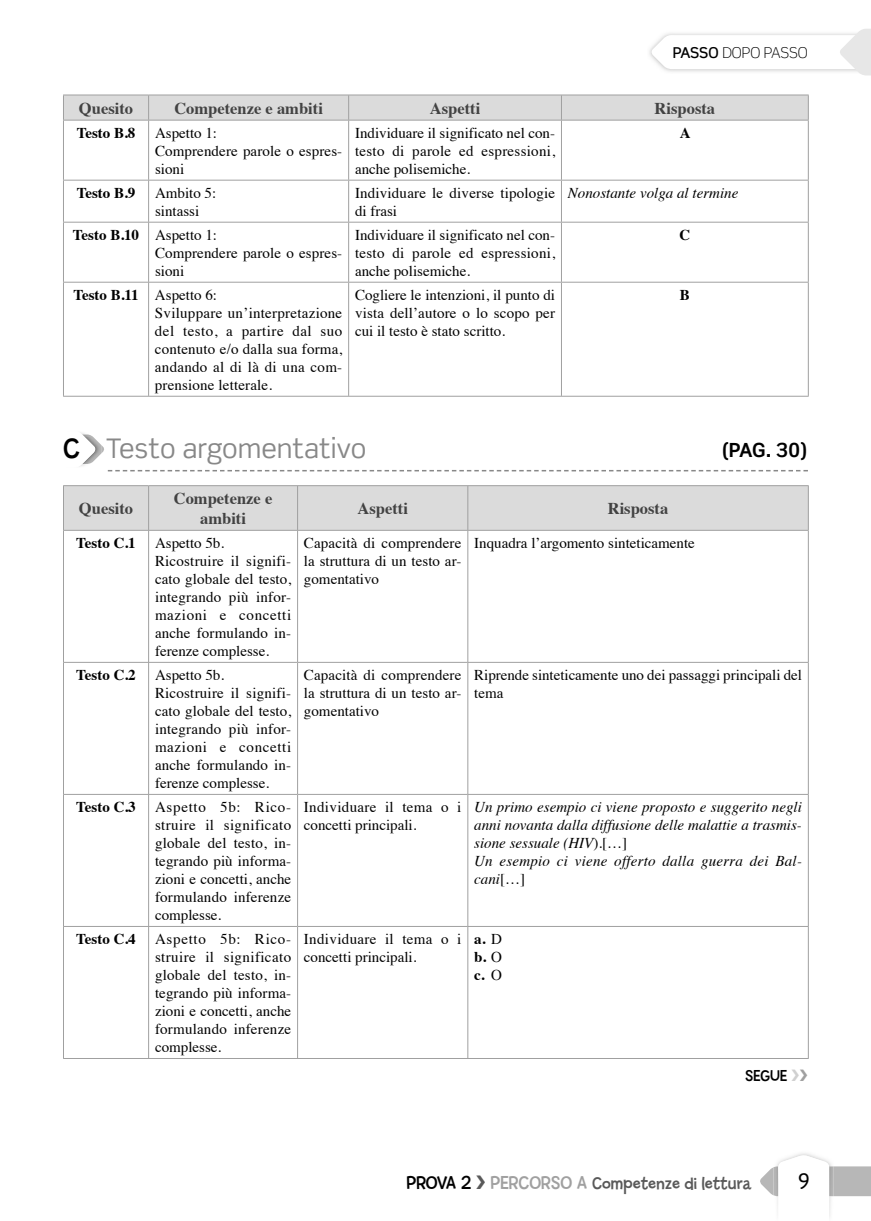
<style>
.page{position:relative;width:871px;height:1221px;background:#fff}
.page>*{position:absolute;margin:0;border:0;box-sizing:border-box;transform-origin:0 0}
.t1{font:30px "Billy";color:#000}
.t2{font:27px "Scene Std";color:#888}
.t3{font:22.5px "Asap";color:#000}
.t4{font:700 19.5px "Scene Std";color:#000}
.t5{font:18px "Billy";color:#595959}
.t6{font:700 16.5px/19.5px "Times";color:#424242;text-align:center}
.t7{font:16.5px "Billy";color:#000}
.t8{font:15px/18px "Times";letter-spacing:.005em;color:#000}
.t9{font:italic 15px/18px "Times";color:#000}
.t10{font:700 15px/18px "Times";color:#000;text-align:justify}
.t11{font:300 15px "Scene Std";color:#000}
.s1{font-weight:500}
.s2{font-weight:700}
.s3{font-style:normal}
.s4{font-weight:400}
.s5{color:#d0d0d0}
.s6{color:#a0a0a0}
.s7{font-size:19.5px;color:#000}
.s8{font-size:19.5px;color:#a0a0a0}
</style>
<div class="page">
<svg style="left:649px;top:29px;width:221px;height:46px"></svg>
<svg style="left:760px;top:1154px;width:110px;height:63px"></svg>
<hr style="left:148px;top:120px;width:1px;height:60px;background:#a0a0a0">
<hr style="left:348px;top:120px;width:1px;height:60px;background:#a0a0a0">
<hr style="left:561px;top:120px;width:1px;height:60px;background:#a0a0a0">
<hr style="left:63px;top:180px;width:285px;height:1px;background:#a0a0a0">
<hr style="left:148px;top:180px;width:1px;height:42px;background:#a0a0a0">
<hr style="left:348px;top:180px;width:213px;height:1px;background:#a0a0a0">
<hr style="left:348px;top:180px;width:1px;height:42px;background:#a0a0a0">
<hr style="left:561px;top:180px;width:247px;height:1px;background:#a0a0a0">
<hr style="left:561px;top:180px;width:1px;height:42px;background:#a0a0a0">
<hr style="left:63px;top:222px;width:285px;height:1px;background:#a0a0a0">
<hr style="left:148px;top:222px;width:1px;height:60px;background:#a0a0a0">
<hr style="left:348px;top:222px;width:213px;height:1px;background:#a0a0a0">
<hr style="left:348px;top:222px;width:1px;height:60px;background:#a0a0a0">
<hr style="left:561px;top:222px;width:247px;height:1px;background:#a0a0a0">
<hr style="left:561px;top:222px;width:1px;height:60px;background:#a0a0a0">
<hr style="left:63px;top:282px;width:285px;height:1px;background:#a0a0a0">
<hr style="left:148px;top:282px;width:1px;height:114px;background:#a0a0a0">
<hr style="left:348px;top:282px;width:213px;height:1px;background:#a0a0a0">
<hr style="left:348px;top:282px;width:1px;height:114px;background:#a0a0a0">
<hr style="left:561px;top:282px;width:247px;height:1px;background:#a0a0a0">
<hr style="left:561px;top:282px;width:1px;height:114px;background:#a0a0a0">
<hr style="left:63px;top:120px;width:1px;height:60px;background:#a0a0a0">
<hr style="left:807px;top:120px;width:1px;height:60px;background:#a0a0a0">
<hr style="left:63px;top:180px;width:1px;height:42px;background:#a0a0a0">
<hr style="left:807px;top:180px;width:1px;height:42px;background:#a0a0a0">
<hr style="left:63px;top:222px;width:1px;height:60px;background:#a0a0a0">
<hr style="left:807px;top:222px;width:1px;height:60px;background:#a0a0a0">
<hr style="left:63px;top:282px;width:1px;height:114px;background:#a0a0a0">
<hr style="left:807px;top:282px;width:1px;height:114px;background:#a0a0a0">
<hr style="left:63px;top:396px;width:745px;height:1px;background:#a0a0a0">
<svg style="left:63px;top:95px;width:745px;height:25px;background:#d8d8d8"></svg>
<hr style="left:63px;top:120px;width:745px;height:1px;background:#a0a0a0">
<div style="left:64px;top:486px;width:743px;height:44px;background:#dbdbdb"></div>
<hr style="left:148px;top:486px;width:1px;height:44px;background:#a0a0a0">
<hr style="left:297px;top:486px;width:1px;height:44px;background:#a0a0a0">
<hr style="left:467px;top:486px;width:1px;height:44px;background:#a0a0a0">
<hr style="left:148px;top:531px;width:1px;height:131px;background:#a0a0a0">
<hr style="left:297px;top:531px;width:1px;height:131px;background:#a0a0a0">
<hr style="left:467px;top:531px;width:1px;height:131px;background:#a0a0a0">
<hr style="left:63px;top:662px;width:234px;height:1px;background:#a0a0a0">
<hr style="left:148px;top:663px;width:1px;height:131px;background:#a0a0a0">
<hr style="left:297px;top:662px;width:170px;height:1px;background:#a0a0a0">
<hr style="left:297px;top:663px;width:1px;height:131px;background:#a0a0a0">
<hr style="left:467px;top:662px;width:341px;height:1px;background:#a0a0a0">
<hr style="left:467px;top:663px;width:1px;height:131px;background:#a0a0a0">
<hr style="left:63px;top:794px;width:234px;height:1px;background:#a0a0a0">
<hr style="left:148px;top:795px;width:1px;height:131px;background:#a0a0a0">
<hr style="left:297px;top:794px;width:170px;height:1px;background:#a0a0a0">
<hr style="left:297px;top:795px;width:1px;height:131px;background:#a0a0a0">
<hr style="left:467px;top:794px;width:341px;height:1px;background:#a0a0a0">
<hr style="left:467px;top:795px;width:1px;height:131px;background:#a0a0a0">
<hr style="left:63px;top:926px;width:234px;height:1px;background:#a0a0a0">
<hr style="left:148px;top:927px;width:1px;height:131px;background:#a0a0a0">
<hr style="left:297px;top:926px;width:170px;height:1px;background:#a0a0a0">
<hr style="left:297px;top:927px;width:1px;height:131px;background:#a0a0a0">
<hr style="left:467px;top:926px;width:341px;height:1px;background:#a0a0a0">
<hr style="left:467px;top:927px;width:1px;height:131px;background:#a0a0a0">
<hr style="left:63px;top:1058px;width:745px;height:1px;background:#a0a0a0">
<hr style="left:63px;top:531px;width:1px;height:131px;background:#a0a0a0">
<hr style="left:807px;top:531px;width:1px;height:131px;background:#a0a0a0">
<hr style="left:63px;top:663px;width:1px;height:131px;background:#a0a0a0">
<hr style="left:807px;top:663px;width:1px;height:131px;background:#a0a0a0">
<hr style="left:63px;top:795px;width:1px;height:131px;background:#a0a0a0">
<hr style="left:807px;top:795px;width:1px;height:131px;background:#a0a0a0">
<hr style="left:63px;top:927px;width:1px;height:131px;background:#a0a0a0">
<hr style="left:807px;top:927px;width:1px;height:131px;background:#a0a0a0">
<hr style="left:63px;top:485px;width:85px;height:1px;background:#a0a0a0">
<hr style="left:63px;top:486px;width:1px;height:44px;background:#a0a0a0">
<hr style="left:148px;top:485px;width:660px;height:1px;background:#a0a0a0">
<hr style="left:807px;top:486px;width:1px;height:44px;background:#a0a0a0">
<hr style="left:63px;top:530px;width:745px;height:1px;background:#a0a0a0">
<svg style="left:79px;top:432px;width:728px;height:39px"></svg>
<p class="t11" style="left:672px;top:46px;width:136px"><span class="s1">PASSO</span> DOPO PASSO</p>
<p class="t6" style="left:79px;top:100px;width:56px">Quesito</p>
<p class="t6" style="left:174px;top:100px;width:150px">Competenze e ambiti</p>
<p class="t6" style="left:429px;top:100px;width:52px">Aspetti</p>
<p class="t6" style="left:654px;top:100px;width:62px">Risposta</p>
<p class="t10" style="left:77px;top:125px;width:60px">Testo B.8</p>
<p class="t8" style="left:155px;top:125px;width:189px">Aspetto 1:<br>Comprendere parole o espres&shy;sioni</p>
<p class="t8" style="left:355px;top:125px;width:201px;text-align:justify">Individuare il significato nel con&shy;testo di parole ed espressioni, anche polisemiche.</p>
<p class="t10" style="left:679px;top:125px;width:12px">A</p>
<p class="t10" style="left:77px;top:185px;width:60px">Testo B.9</p>
<p class="t8" style="left:155px;top:185px;width:63px">Ambito 5: sintassi</p>
<p class="t8" style="left:355px;top:185px;width:201px">Individuare le diverse tipologie di frasi</p>
<p class="t9" style="left:567px;top:185px;width:172px">Nonostante volga al termine</p>
<p class="t8" style="left:155px;top:227px;width:189px;text-indent:-82px"><span class="s2">Testo B.10</span> Aspetto 1:<br>Comprendere parole o espres&shy;sioni</p>
<p class="t8" style="left:355px;top:227px;width:201px;text-align:justify">Individuare il significato nel con&shy;testo di parole ed espressioni, anche polisemiche.</p>
<p class="t10" style="left:679px;top:227px;width:12px">C</p>
<p class="t8" style="left:155px;top:287px;width:189px;text-indent:-82px"><span class="s2">Testo B.11</span> Aspetto 6:<br>Sviluppare un’interpretazione del testo, a partire dal suo contenuto e/o dalla sua forma, andando al di là di una com&shy;prensione letterale.</p>
<p class="t8" style="left:355px;top:287px;width:201px;text-align:justify">Cogliere le intenzioni, il punto di vista dell’autore o lo scopo per cui il testo è stato scritto.</p>
<p class="t10" style="left:679px;top:287px;width:12px">B</p>
<h2 class="t2" style="left:106px;top:437px;width:262px">Testo argomentativo</h2>
<h3 class="t4" style="left:721px;top:441px;width:88px">(PAG. 30)</h3>
<p class="t6" style="left:79px;top:500px;width:56px">Quesito</p>
<p class="t6" style="left:174px;top:490px;width:100px">Competenze e ambiti</p>
<p class="t6" style="left:357px;top:500px;width:52px">Aspetti</p>
<p class="t6" style="left:607px;top:500px;width:62px">Risposta</p>
<p class="t10" style="left:76px;top:535px;width:61px">Testo C.1</p>
<p class="t8" style="left:155px;top:535px;width:138px">Aspetto 5b.<br>Ricostruire il signifi&shy;cato globale del testo, integrando più infor&shy;mazioni e concetti anche formulando in&shy;ferenze complesse.</p>
<p class="t8" style="left:304px;top:535px;width:159px;text-align:justify">Capacità di comprendere la struttura di un testo ar&shy;gomentativo</p>
<p class="t8" style="left:474px;top:535px;width:222px">Inquadra l’argomento sinteticamente</p>
<p class="t10" style="left:76px;top:667px;width:61px">Testo C.2</p>
<p class="t8" style="left:155px;top:667px;width:138px">Aspetto 5b.<br>Ricostruire il signifi&shy;cato globale del testo, integrando più infor&shy;mazioni e concetti anche formulando in&shy;ferenze complesse.</p>
<p class="t8" style="left:304px;top:667px;width:159px;text-align:justify">Capacità di comprendere la struttura di un testo ar&shy;gomentativo</p>
<p class="t8" style="left:474px;top:667px;width:329px">Riprende sinteticamente uno dei passaggi principali del tema</p>
<p class="t10" style="left:76px;top:799px;width:61px">Testo C.3</p>
<p class="t8" style="left:155px;top:799px;width:138px;text-align:justify">Aspetto 5b: Rico&shy;struire il significato globale del testo, in&shy;tegrando più informa&shy;zioni e concetti, anche formulando inferenze complesse.</p>
<p class="t8" style="left:304px;top:799px;width:159px">Individuare il tema o i concetti principali.</p>
<p class="t9" style="left:474px;top:799px;width:329px">Un primo esempio ci viene proposto e suggerito negli anni novanta dalla diffusione delle malattie a trasmis&shy;sione sessuale (HIV<span class="s3">).[…]<br></span>Un esempio ci viene offerto dalla guerra dei Bal&shy;cani<span class="s3">[…]</span></p>
<p class="t10" style="left:76px;top:931px;width:61px">Testo C.4</p>
<p class="t8" style="left:155px;top:931px;width:138px;text-align:justify">Aspetto 5b: Rico&shy;struire il significato globale del testo, in&shy;tegrando più informa&shy;zioni e concetti, anche formulando inferenze complesse.</p>
<p class="t8" style="left:304px;top:931px;width:159px">Individuare il tema o i concetti principali.</p>
<p class="t10" style="left:474px;top:931px;width:29px">a. <span class="s4">D </span>b. <span class="s4">O </span>c. <span class="s4">O</span></p>
<h1 class="t1" style="left:63px;top:439px;width:18px">C</h1>
<p class="t7" style="left:745px;top:1070px;width:64px">SEGUE <span class="s5">❯</span><span class="s6">❯</span></p>
<p class="t5" style="left:406px;top:1177px;width:346px"><span class="s7">PROVA 2</span> ❯ <span class="s8">PERCORSO A</span> Competenze di lettura</p>
<h3 class="t3" style="left:797px;top:1172px;width:14px">9</h3>
</div>
